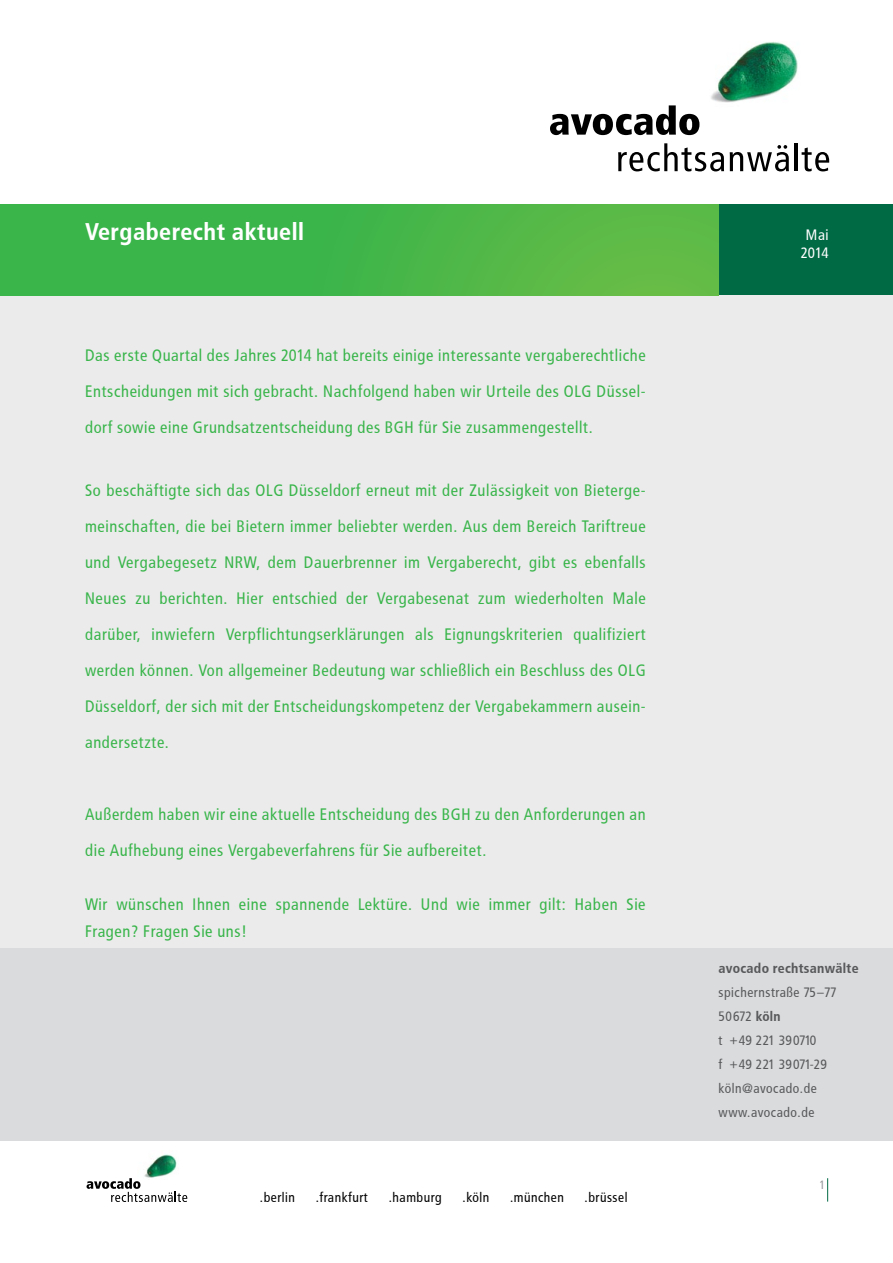
<style>
.page{position:relative;width:893px;height:1263px;background:#fff}
.page>*{position:absolute;margin:0;border:0;box-sizing:border-box;transform-origin:0 0}
.t1{font:700 24px "Avocado";color:#fff}
.t2{font:16.5px/36px "Avocado";color:#39b54a;text-align:justify}
.t3{font:15px/18px "Avocado";letter-spacing:-.04em;color:#fff;text-align:center}
.t4{font:700 13.8px "Avocado";color:#58595b}
.t5{font:13.5px/24px "Avocado";color:#58595b}
.t6{font:13.5px "Avocado";color:#000}
.t7{font:12px "Avocado";color:#97999c}
.s1{font-weight:700}
</style>
<div class="page">
<img style="left:711px;top:42px;width:87px;height:61px">
<svg style="left:550px;top:105px;width:149px;height:30px"></svg>
<svg style="left:618px;top:143px;width:106px;height:28px"></svg>
<svg style="left:730px;top:145px;width:59px;height:26px"></svg>
<hr style="left:795px;top:143px;width:3px;height:28px;background:#000">
<svg style="left:802px;top:147px;width:27px;height:24px"></svg>
<div style="left:719px;top:204px;width:174px;height:92px;background:#006a45"></div>
<div style="left:0;top:296px;width:893px;height:845px;background:#ebebec"></div>
<img style="left:144px;top:1154px;width:33px;height:24px">
<svg style="left:87px;top:1178px;width:100px;height:24px"></svg>
<svg style="left:827px;top:1178px;width:1px;height:23px"></svg>
<div style="left:0;top:204px;width:719px;height:92px;background:linear-gradient(to right,#2eb34b,#61bb46)"></div>
<div style="left:0;top:949px;width:893px;height:192px;background:#dadbdc"></div>
<h1 class="t1" style="left:85px;top:218px;width:221px">Vergaberecht aktuell</h1>
<p class="t2" style="left:85px;top:337px;width:563px">Das erste Quartal des Jahres 2014 hat bereits einige interessante vergaberechtliche Entscheidungen mit sich gebracht. Nachfolgend haben wir Urteile des OLG Düssel&shy;dorf sowie eine Grundsatzentscheidung des BGH für Sie zusammengestellt.</p>
<p class="t2" style="left:85px;top:472px;width:563px">So beschäftigte sich das OLG Düsseldorf erneut mit der Zulässigkeit von Bieterge&shy;meinschaften, die bei Bietern immer beliebter werden. Aus dem Bereich Tariftreue und Vergabegesetz NRW, dem Dauerbrenner im Vergaberecht, gibt es ebenfalls Neues zu berichten. Hier entschied der Vergabesenat zum wiederholten Male darüber, inwiefern Verpflichtungserklärungen als Eignungskriterien qualifiziert werden können. Von allgemeiner Bedeutung war schließlich ein Beschluss des OLG Düsseldorf, der sich mit der Entscheidungskompetenz der Vergabekammern ausein&shy;andersetzte.</p>
<p class="t2" style="left:85px;top:796px;width:563px">Außerdem haben wir eine aktuelle Entscheidung des BGH zu den Anforderungen an die Aufhebung eines Vergabeverfahrens für Sie aufbereitet.</p>
<p class="t2" style="left:85px;top:891px;width:563px;line-height:27px">Wir wünschen Ihnen eine spannende Lektüre. Und wie immer gilt: Haben Sie<br>Fragen? Fragen Sie uns!</p>
<p class="t6" style="left:260px;top:1189px;width:37px">.berlin</p>
<p class="t6" style="left:316px;top:1189px;width:54px">.frankfurt</p>
<p class="t6" style="left:389px;top:1189px;width:55px">.hamburg</p>
<p class="t6" style="left:463px;top:1189px;width:29px">.köln</p>
<p class="t6" style="left:510px;top:1189px;width:56px">.münchen</p>
<p class="t6" style="left:585px;top:1189px;width:45px">.brüssel</p>
<p class="t3" style="left:801px;top:226px;width:30px">Mai<br>2014</p>
<p class="t4" style="left:719px;top:960px;width:142px">avocado rechtsanwälte</p>
<p class="t5" style="left:719px;top:980px;width:120px">spichernstraße 75–77<br>50672 <span class="s1">köln<br></span>t +49 221 390710<br>f +49 221 39071-29 köln@avocado.de www.avocado.de</p>
<p class="t7" style="left:819px;top:1178px;width:8px">1</p>
</div>
